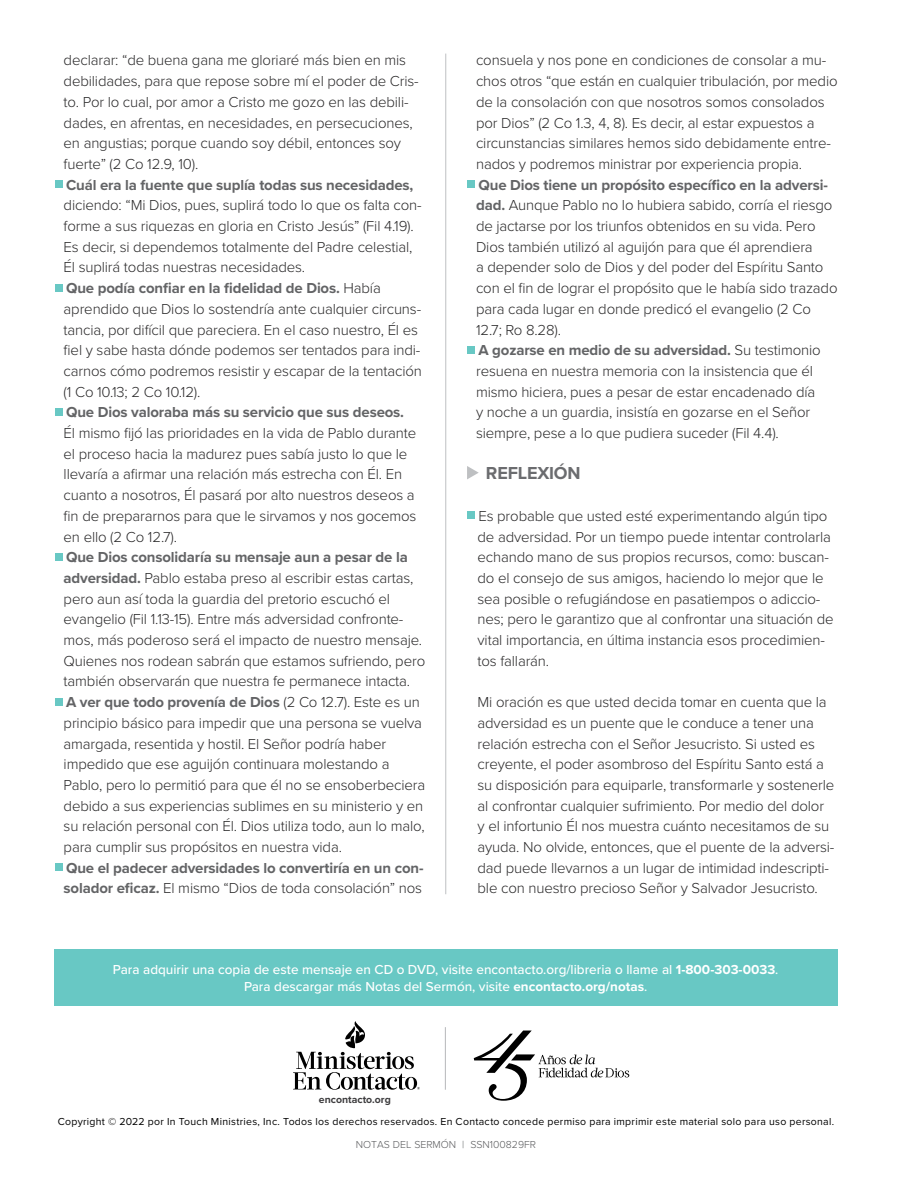
<style>
.page{position:relative;width:918px;height:1188px;background:#fff}
.page>*{position:absolute;margin:0;border:0;box-sizing:border-box;transform-origin:0 0}
.t1{font:700 18px "Proxima Nova";letter-spacing:-.01em;color:#6b6c6f}
.t2{font:300 15px/20.7px "Proxima Nova";letter-spacing:-.01em;color:#292829}
.t3{font:700 15px/20.7px "Proxima Nova";letter-spacing:-.01em;color:#636466}
.t4{font:500 13.5px/16.5px "Proxima Nova";color:#fff;text-align:center}
.t5{font:10.5px "Proxima Nova";letter-spacing:.025em;color:#000}
.t6{font:300 10.5px "Proxima Nova";color:#58595b}
.t7{font:700 10.5px "Proxima Nova";color:#3d3c3e}
.s1{font-weight:700;color:#636466}
.s2{font-weight:300;color:#292829}
.s3{font-weight:700}
</style>
<div class="page">
<div style="left:54px;top:950px;width:783px;height:56px;background:#68c8c4"></div>
<div style="left:55px;top:180px;width:7px;height:8px;background:#68c8c4"></div>
<div style="left:55px;top:284px;width:7px;height:7px;background:#68c8c4"></div>
<div style="left:55px;top:408px;width:7px;height:8px;background:#68c8c4"></div>
<div style="left:55px;top:553px;width:7px;height:8px;background:#68c8c4"></div>
<div style="left:55px;top:698px;width:7px;height:7px;background:#68c8c4"></div>
<div style="left:55px;top:863px;width:7px;height:8px;background:#68c8c4"></div>
<div style="left:467px;top:180px;width:8px;height:8px;background:#68c8c4"></div>
<div style="left:467px;top:346px;width:8px;height:8px;background:#68c8c4"></div>
<svg style="left:467px;top:466px;width:12px;height:13px"></svg>
<div style="left:467px;top:511px;width:8px;height:8px;background:#68c8c4"></div>
<hr style="left:445px;top:54px;width:1px;height:840px;background:#bec0c2">
<svg style="left:293px;top:1021px;width:127px;height:69px"></svg>
<hr style="left:445px;top:1027px;width:1px;height:63px;background:#bec0c2">
<svg style="left:474px;top:1031px;width:155px;height:70px"></svg>
<p class="t2" style="left:64px;top:49px;width:357px">declarar: “de buena gana me gloriaré más bien en mis debilidades, para que repose sobre mí el poder de Cris&shy;to. Por lo cual, por amor a Cristo me gozo en las debili&shy;dades, en afrentas, en necesidades, en persecuciones, en angustias; porque cuando soy débil, entonces soy fuerte” (2 Co 12.9, 10).</p>
<p class="t3" style="left:66px;top:174px;width:349px">Cuál era la fuente que suplía todas sus necesidades,</p>
<p class="t2" style="left:64px;top:194px;width:360px">diciendo: “Mi Dios, pues, suplirá todo lo que os falta con&shy;forme a sus riquezas en gloria en Cristo Jesús” (Fil 4.19).<br>Es decir, si dependemos totalmente del Padre celestial, Él suplirá todas nuestras necesidades.<br><span class="s1">Que podía confiar en la fidelidad de Dios.</span> Había aprendido que Dios lo sostendría ante cualquier circuns&shy;tancia, por difícil que pareciera. En el caso nuestro, Él es fiel y sabe hasta dónde podemos ser tentados para indi&shy;carnos cómo podremos resistir y escapar de la tentación (1 Co 10.13; 2 Co 10.12).</p>
<p class="t3" style="left:66px;top:402px;width:340px">Que Dios valoraba más su servicio que sus deseos.</p>
<p class="t2" style="left:64px;top:422px;width:354px">Él mismo fijó las prioridades en la vida de Pablo durante el proceso hacia la madurez pues sabía justo lo que le llevaría a afirmar una relación más estrecha con Él. En cuanto a nosotros, Él pasará por alto nuestros deseos a fin de prepararnos para que le sirvamos y nos gocemos en ello (2 Co 12.7).</p>
<p class="t2" style="left:64px;top:546px;width:363px"><span class="s1">Que Dios consolidaría su mensaje aun a pesar de la adversidad.</span> Pablo estaba preso al escribir estas cartas, pero aun así toda la guardia del pretorio escuchó el evangelio (Fil 1.13-15). Entre más adversidad confronte&shy;mos, más poderoso será el impacto de nuestro mensaje.<br>Quienes nos rodean sabrán que estamos sufriendo, pero también observarán que nuestra fe permanece intacta.<br><span class="s1">A ver que todo provenía de Dios</span> (2 Co 12.7). Este es un principio básico para impedir que una persona se vuelva amargada, resentida y hostil. El Señor podría haber impedido que ese aguijón continuara molestando a Pablo, pero lo permitió para que él no se ensoberbeciera debido a sus experiencias sublimes en su ministerio y en su relación personal con Él. Dios utiliza todo, aun lo malo, para cumplir sus propósitos en nuestra vida.</p>
<p class="t3" style="left:64px;top:857px;width:361px">Que el padecer adversidades lo convertiría en un con&shy;solador eficaz. <span class="s2">El mismo “Dios de toda consolación” nos</span></p>
<p class="t2" style="left:476px;top:49px;width:363px">consuela y nos pone en condiciones de consolar a mu&shy;chos otros “que están en cualquier tribulación, por medio de la consolación con que nosotros somos consolados por Dios” (2 Co 1.3, 4, 8). Es decir, al estar expuestos a circunstancias similares hemos sido debidamente entre&shy;nados y podremos ministrar por experiencia propia.</p>
<p class="t2" style="left:476px;top:173px;width:363px"><span class="s1">Que Dios tiene un propósito específico en la adversi&shy;dad.</span> Aunque Pablo no lo hubiera sabido, corría el riesgo de jactarse por los triunfos obtenidos en su vida. Pero Dios también utilizó al aguijón para que él aprendiera<br>a depender solo de Dios y del poder del Espíritu Santo con el fin de lograr el propósito que le había sido trazado para cada lugar en donde predicó el evangelio (2 Co 12.7; Ro 8.28).<br><span class="s1">A gozarse en medio de su adversidad.</span> Su testimonio resuena en nuestra memoria con la insistencia que él mismo hiciera, pues a pesar de estar encadenado día<br>y noche a un guardia, insistía en gozarse en el Señor siempre, pese a lo que pudiera suceder (Fil 4.4).</p>
<p class="t1" style="left:486px;top:460px;width:96px">REFLEXIÓN</p>
<p class="t2" style="left:478px;top:505px;width:358px">Es probable que usted esté experimentando algún tipo de adversidad. Por un tiempo puede intentar controlarla echando mano de sus propios recursos, como: buscan&shy;do el consejo de sus amigos, haciendo lo mejor que le sea posible o refugiándose en pasatiempos o adiccio&shy;nes; pero le garantizo que al confrontar una situación de vital importancia, en última instancia esos procedimien&shy;tos fallarán.</p>
<p class="t2" style="left:478px;top:691px;width:358px">Mi oración es que usted decida tomar en cuenta que la adversidad es un puente que le conduce a tener una relación estrecha con el Señor Jesucristo. Si usted es creyente, el poder asombroso del Espíritu Santo está a su disposición para equiparle, transformarle y sostenerle al confrontar cualquier sufrimiento. Por medio del dolor y el infortunio Él nos muestra cuánto necesitamos de su ayuda. No olvide, entonces, que el puente de la adversi&shy;dad puede llevarnos a un lugar de intimidad indescripti&shy;ble con nuestro precioso Señor y Salvador Jesucristo.</p>
<p class="t4" style="left:113px;top:961px;width:667px">Para adquirir una copia de este mensaje en CD o DVD, visite encontacto.org/libreria o llame al <span class="s3">1-800-303-0033</span>.<br>Para descargar más Notas del Sermón, visite <span class="s3">encontacto.org/notas</span>.</p>
<p class="t7" style="left:319px;top:1092px;width:73px">encontacto.org</p>
<p class="t5" style="left:58px;top:1114px;width:778px">Copyright © 2022 por In Touch Ministries, Inc. Todos los derechos reservados. En Contacto concede permiso para imprimir este material solo para uso personal.</p>
<p class="t6" style="left:356px;top:1136px;width:182px">NOTAS DEL SERMÓN | SSN100829FR</p>
</div>
